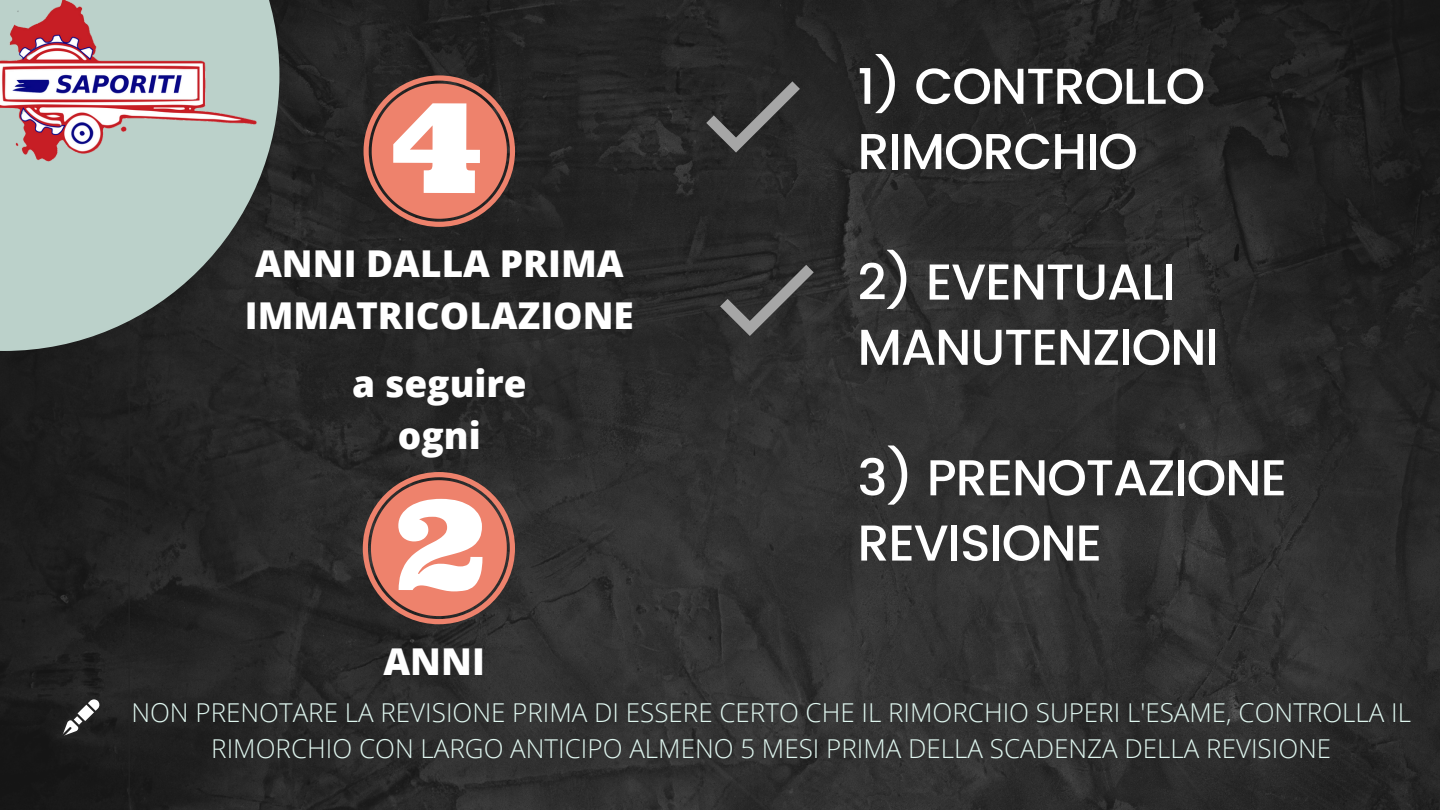
<style>
.page{position:relative;width:1440px;height:810px;background:#fff}
.page>*{position:absolute;margin:0;border:0;box-sizing:border-box;transform-origin:0 0}
.t1{font:500 50.4px/65.2px "Poppins";letter-spacing:-.02em;color:#fff}
.t2{font:800 37px/51.8px "Open Sans";color:#fff}
.t3{font:300 26px/36px "Open Sans";color:#dff6ef;text-align:center}
</style>
<div class="page">
<img style="left:0;top:0;width:1440px;height:810px">
<svg style="left:60px;top:697px;width:42px;height:41px"></svg>
<hr style="left:129px;top:0;width:1px;height:810px;background:#242424">
<svg style="left:0;top:0;width:279px;height:351px;background:#8e9d98"></svg>
<img style="left:0;top:0;width:264px;height:164px">
<svg style="left:706px;top:81px;width:94px;height:72px;background:#3e3e3e"></svg>
<svg style="left:720px;top:265px;width:94px;height:71px;background:#434343"></svg>
<svg style="left:364px;top:75px;width:151px;height:152px"></svg>
<svg style="left:363px;top:472px;width:152px;height:152px"></svg>
<p class="t2" style="left:245px;top:237px;width:391px">ANNI DALLA PRIMA<br>IMMATRICOLAZIONE</p>
<p class="t2" style="left:352px;top:357px;width:176px;text-align:center">a seguire ogni</p>
<p class="t2" style="left:383px;top:635px;width:103px">ANNI</p>
<p class="t1" style="left:858px;top:54px;width:349px">1) CONTROLLO<br>RIMORCHIO</p>
<p class="t1" style="left:858px;top:250px;width:363px">2) EVENTUALI<br>MANUTENZIONI</p>
<p class="t1" style="left:858px;top:445px;width:431px">3) PRENOTAZIONE<br>REVISIONE</p>
<p class="t3" style="left:131px;top:694px;width:1281px">NON PRENOTARE LA REVISIONE PRIMA DI ESSERE CERTO CHE IL RIMORCHIO SUPERI L'ESAME, CONTROLLA IL<br>RIMORCHIO CON LARGO ANTICIPO ALMENO 5 MESI PRIMA DELLA SCADENZA DELLA REVISIONE</p>
</div>
